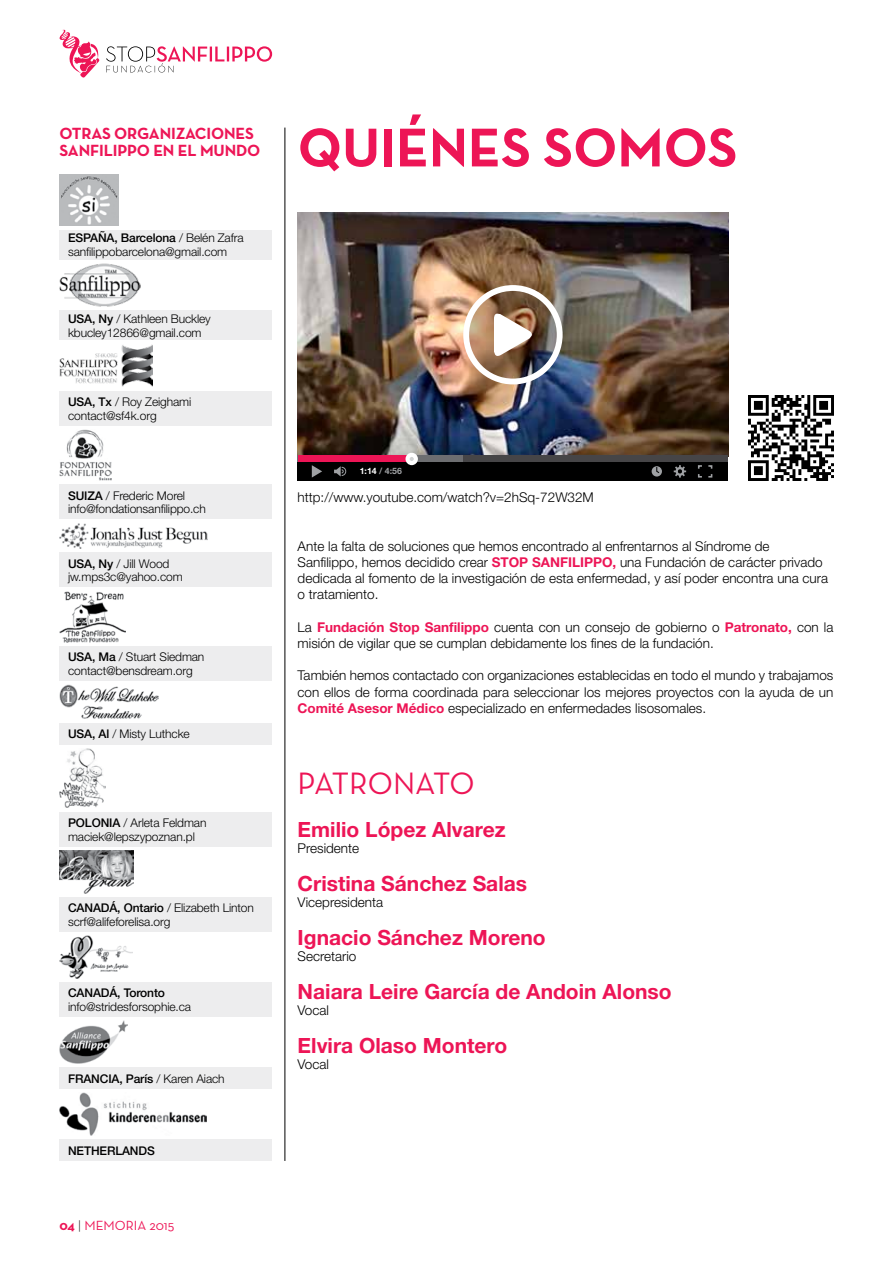
<style>
.page{position:relative;width:893px;height:1263px;background:#fff}
.page>*{position:absolute;margin:0;border:0;box-sizing:border-box;transform-origin:0 0}
.t1{font:700 55.5px "Neutra Text";color:#ed1556}
.t2{font:31.5px "Neutra Text";letter-spacing:-.02em;color:#ed1556}
.t3{font:700 21px "Helvetica Neue";color:#ed1556}
.t4{font:700 16.5px/16.5px "Neutra Text";letter-spacing:-.01em;color:#ed1556}
.t5{font:300 13.5px/16.2px "Helvetica Neue";color:#000}
.t6{font:13.5px "Neutra Text";color:#ed1556}
.t7{font:300 12px/13.5px "Helvetica Neue";letter-spacing:-.01em;color:#000}
.t8{font:500 12px "Helvetica Neue";letter-spacing:-.01em;color:#000}
.t9{font:700 8.7px "Helvetica Neue";color:#9fa1a4}
.s1{font-weight:500}
.s2{font-weight:300}
.s3{font-weight:700}
.s4{font-weight:300;color:#000}
.s5{color:#fff}
.s6{font-weight:700;color:#ed1556}
</style>
<div class="page">
<svg style="left:106px;top:46px;width:166px;height:27px"></svg>
<svg style="left:59px;top:29px;width:41px;height:49px"></svg>
<img style="left:60px;top:174px;width:58px;height:51px">
<div style="left:60px;top:230px;width:212px;height:29px;background:#ededee"></div>
<img style="left:60px;top:264px;width:81px;height:42px">
<div style="left:60px;top:310px;width:212px;height:30px;background:#ededee"></div>
<img style="left:60px;top:344px;width:92px;height:43px">
<div style="left:60px;top:391px;width:212px;height:34px;background:#ededee"></div>
<img style="left:60px;top:429px;width:52px;height:51px">
<div style="left:60px;top:485px;width:212px;height:34px;background:#ededee"></div>
<img style="left:60px;top:523px;width:148px;height:26px">
<div style="left:60px;top:553px;width:212px;height:34px;background:#ededee"></div>
<img style="left:60px;top:591px;width:66px;height:51px">
<div style="left:60px;top:646px;width:212px;height:34px;background:#ededee"></div>
<img style="left:60px;top:685px;width:99px;height:34px">
<div style="left:60px;top:723px;width:212px;height:21px;background:#ededee"></div>
<img style="left:60px;top:748px;width:46px;height:60px">
<div style="left:60px;top:812px;width:212px;height:34px;background:#ededee"></div>
<img style="left:60px;top:850px;width:73px;height:43px">
<div style="left:60px;top:897px;width:212px;height:34px;background:#ededee"></div>
<img style="left:60px;top:935px;width:73px;height:43px">
<div style="left:60px;top:982px;width:212px;height:34px;background:#ededee"></div>
<img style="left:60px;top:1020px;width:68px;height:43px">
<div style="left:60px;top:1067px;width:212px;height:22px;background:#ededee"></div>
<img style="left:60px;top:1093px;width:146px;height:42px">
<div style="left:60px;top:1140px;width:212px;height:21px;background:#ededee"></div>
<img style="left:298px;top:213px;width:430px;height:243px">
<img style="left:466px;top:288px;width:94px;height:94px;border-radius:50%">
<div style="left:463px;top:285px;width:100px;height:99px;border:6px solid #fff;border-radius:50%"></div>
<svg style="left:494px;top:310px;width:42px;height:49px"></svg>
<div style="left:298px;top:462px;width:430px;height:19px;background:#000"></div>
<div style="left:298px;top:456px;width:430px;height:6px;background:#464547"></div>
<div style="left:298px;top:456px;width:165px;height:6px;background:#6d6e71"></div>
<div style="left:298px;top:456px;width:111px;height:6px;background:#ed1556"></div>
<div style="left:405px;top:453px;width:13px;height:12px;background:#fff;border-radius:50%"></div>
<svg style="left:410px;top:457px;width:4px;height:4px"></svg>
<svg style="left:312px;top:465px;width:10px;height:13px"></svg>
<svg style="left:334px;top:466px;width:13px;height:10px"></svg>
<div style="left:652px;top:466px;width:10px;height:10px;background:#9fa1a4;border-radius:50%"></div>
<svg style="left:656px;top:466px;width:4px;height:7px"></svg>
<svg style="left:674px;top:465px;width:12px;height:13px"></svg>
<svg style="left:697px;top:465px;width:16px;height:13px"></svg>
<img style="left:748px;top:396px;width:85px;height:85px">
<hr style="left:285px;top:128px;width:1px;height:1033px;background:#000">
<p class="t4" style="left:60px;top:125px;width:202px">OTRAS ORGANIZACIONES<br>SANFILIPPO EN EL MUNDO</p>
<p class="t7" style="left:68px;top:231px;width:177px"><span class="s1">ESPAÑA, Barcelona</span> / Belén Zafra sanfilippobarcelona@gmail.com</p>
<p class="t7" style="left:68px;top:312px;width:144px"><span class="s1">USA, Ny</span> / Kathleen Buckley kbucley12866@gmail.com</p>
<p class="t7" style="left:68px;top:395px;width:125px"><span class="s1">USA, Tx</span> / Roy Zeighami contact@sf4k.org</p>
<p class="t7" style="left:68px;top:488px;width:139px"><span class="s1">SUIZA</span> / Frederic Morel info@fondationsanfilippo.ch</p>
<p class="t7" style="left:68px;top:556px;width:116px"><span class="s1">USA, Ny</span> / Jill Wood jw.mps3c@yahoo.com</p>
<p class="t7" style="left:68px;top:650px;width:138px"><span class="s1">USA, Ma</span> / Stuart Siedman contact@bensdream.org</p>
<p class="t7" style="left:68px;top:727px;width:123px"><span class="s1">USA, Al</span> / Misty Luthcke</p>
<p class="t7" style="left:68px;top:816px;width:140px"><span class="s1">POLONIA</span> / Arleta Feldman maciek@lepszypoznan.pl</p>
<p class="t7" style="left:68px;top:901px;width:187px"><span class="s1">CANADÁ, Ontario</span> / Elizabeth Linton scrf@alifeforelisa.org</p>
<p class="t8" style="left:68px;top:986px;width:99px">CANADÁ, Toronto</p>
<p class="t7" style="left:68px;top:999px;width:125px">info@stridesforsophie.ca</p>
<p class="t8" style="left:68px;top:1071px;width:158px">FRANCIA, París <span class="s2">/ Karen Aiach</span></p>
<p class="t8" style="left:68px;top:1143px;width:88px">NETHERLANDS</p>
<p class="t6" style="left:60px;top:1217px;width:116px"><span class="s3">04</span> <span class="s4">|</span> MEMORIA 2015</p>
<h1 class="t1" style="left:298px;top:113px;width:441px">QUIÉNES SOMOS</h1>
<p class="t9" style="left:360px;top:466px;width:44px"><span class="s5">1:14</span> / 4:56</p>
<p class="t5" style="left:298px;top:489px;width:298px">http://www.youtube.com/watch?v=2hSq-72W32M</p>
<p class="t5" style="left:298px;top:537px;width:532px">Ante la falta de soluciones que hemos encontrado al enfrentarnos al Síndrome de Sanfilippo, hemos decidido crear <span class="s6">STOP SANFILIPPO,</span> una Fundación de carácter privado dedicada al fomento de la investigación de esta enfermedad, y así poder encontra una cura o tratamiento.</p>
<p class="t5" style="left:298px;top:618px;width:537px">La <span class="s6">Fundación Stop Sanfilippo</span> cuenta con un consejo de gobierno o <span class="s6">Patronato,</span> con la misión de vigilar que se cumplan debidamente los fines de la fundación.</p>
<p class="t5" style="left:298px;top:667px;width:537px;text-align:justify">También hemos contactado con organizaciones establecidas en todo el mundo y trabajamos con ellos de forma coordinada para seleccionar los mejores proyectos con la ayuda de un <span class="s6">Comité Asesor Médico</span> especializado en enfermedades lisosomales.</p>
<h2 class="t2" style="left:298px;top:765px;width:178px">PATRONATO</h2>
<h3 class="t3" style="left:298px;top:816px;width:209px">Emilio López Alvarez</h3>
<p class="t5" style="left:298px;top:840px;width:63px">Presidente</p>
<h3 class="t3" style="left:298px;top:870px;width:231px">Cristina Sánchez Salas</h3>
<p class="t5" style="left:298px;top:894px;width:87px">Vicepresidenta</p>
<h3 class="t3" style="left:298px;top:924px;width:250px">Ignacio Sánchez Moreno</h3>
<p class="t5" style="left:298px;top:948px;width:60px">Secretario</p>
<h3 class="t3" style="left:298px;top:979px;width:376px">Naiara Leire García de Andoin Alonso</h3>
<p class="t5" style="left:298px;top:1002px;width:33px">Vocal</p>
<h3 class="t3" style="left:298px;top:1033px;width:211px">Elvira Olaso Montero</h3>
<p class="t5" style="left:298px;top:1056px;width:33px">Vocal</p>
</div>
